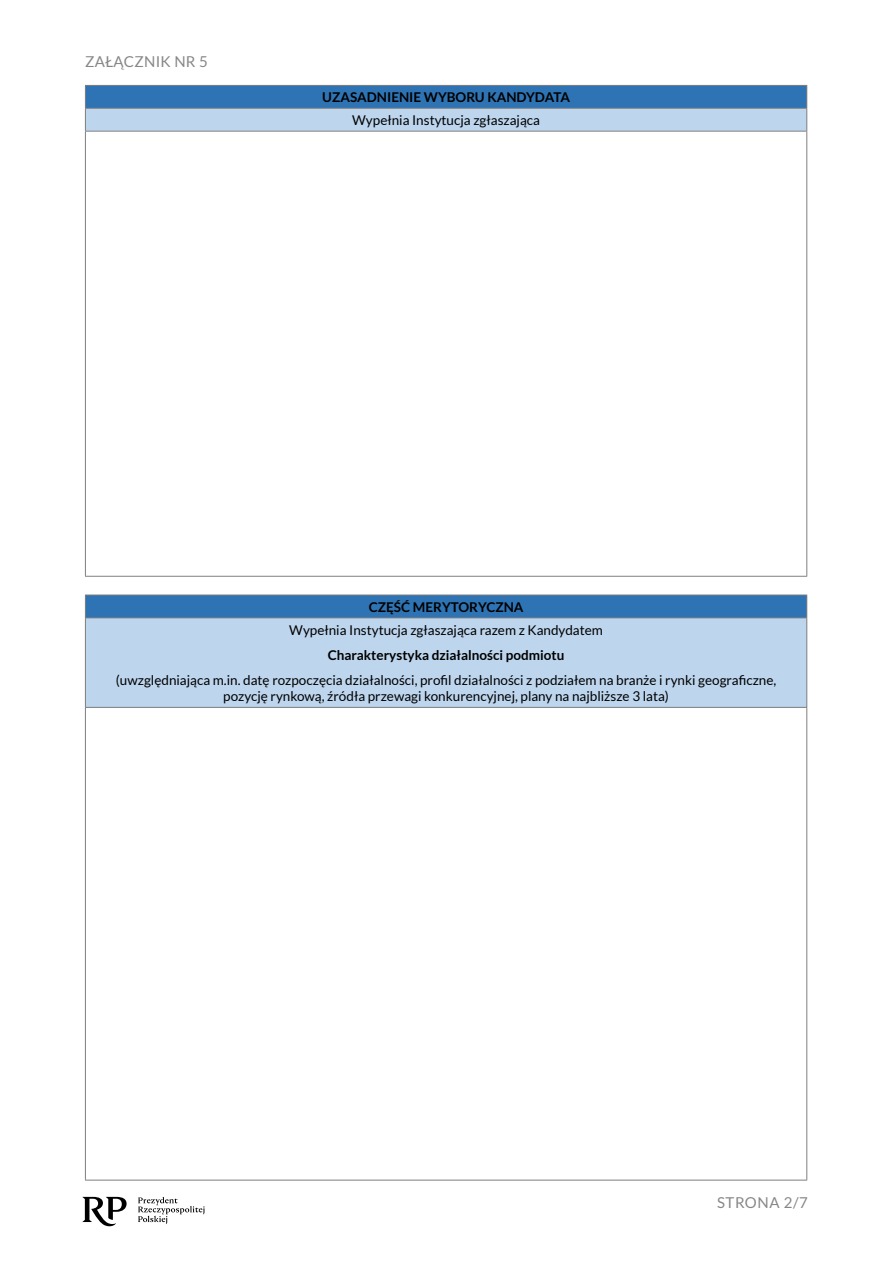
<style>
.page{position:relative;width:893px;height:1263px;background:#fff}
.page>*{position:absolute;margin:0;border:0;box-sizing:border-box;transform-origin:0 0}
.t1{font:15px "Lato";letter-spacing:.02em;color:#868786}
.t2{font:13.5px/16.2px "Lato";color:#000;text-align:center}
.t3{font:700 13.5px "Lato";color:#000}
</style>
<div class="page">
<svg style="left:138px;top:1197px;width:67px;height:27px"></svg>
<svg style="left:82px;top:1197px;width:45px;height:29px"></svg>
<div style="left:85px;top:85px;width:722px;height:23px;background:#2e74b5"></div>
<div style="left:85px;top:108px;width:722px;height:23px;background:#bdd6ee"></div>
<hr style="left:85px;top:85px;width:722px;height:1px;background:#7f7f7f">
<hr style="left:85px;top:108px;width:722px;height:1px;background:#7f7f7f">
<svg style="left:85px;top:86px;width:1px;height:45px"></svg>
<svg style="left:806px;top:86px;width:1px;height:45px"></svg>
<hr style="left:85px;top:131px;width:722px;height:1px;background:#7f7f7f">
<hr style="left:85px;top:132px;width:1px;height:444px;background:#7f7f7f">
<hr style="left:806px;top:132px;width:1px;height:444px;background:#7f7f7f">
<hr style="left:85px;top:576px;width:722px;height:1px;background:#7f7f7f">
<div style="left:85px;top:595px;width:722px;height:23px;background:#2e74b5"></div>
<div style="left:85px;top:618px;width:722px;height:89px;background:#bdd6ee"></div>
<hr style="left:85px;top:595px;width:722px;height:1px;background:#7f7f7f">
<svg style="left:85px;top:595px;width:1px;height:22px"></svg>
<svg style="left:806px;top:595px;width:1px;height:22px"></svg>
<hr style="left:85px;top:617px;width:722px;height:1px;background:#7f7f7f">
<hr style="left:85px;top:618px;width:1px;height:89px;background:#7f7f7f">
<hr style="left:806px;top:618px;width:1px;height:89px;background:#7f7f7f">
<hr style="left:85px;top:707px;width:722px;height:1px;background:#7f7f7f">
<hr style="left:85px;top:708px;width:1px;height:472px;background:#7f7f7f">
<hr style="left:806px;top:708px;width:1px;height:472px;background:#7f7f7f">
<hr style="left:85px;top:1180px;width:722px;height:1px;background:#7f7f7f">
<p class="t1" style="left:85px;top:53px;width:124px">ZAŁĄCZNIK NR 5</p>
<p class="t3" style="left:322px;top:90px;width:249px">UZASADNIENIE WYBORU KANDYDATA</p>
<p class="t2" style="left:352px;top:112px;width:189px">Wypełnia Instytucja zgłaszająca</p>
<p class="t3" style="left:369px;top:599px;width:156px">CZĘŚĆ MERYTORYCZNA</p>
<p class="t2" style="left:289px;top:622px;width:315px">Wypełnia Instytucja zgłaszająca razem z Kandydatem</p>
<p class="t3" style="left:328px;top:647px;width:238px">Charakterystyka działalności podmiotu</p>
<p class="t2" style="left:116px;top:672px;width:662px">(uwzględniająca m.in. datę rozpoczęcia działalności, profil działalności z podziałem na branże i rynki geograficzne, pozycję rynkową, źródła przewagi konkurencyjnej, plany na najbliższe 3 lata)</p>
<p class="t1" style="left:717px;top:1194px;width:92px">STRONA 2/7</p>
</div>
